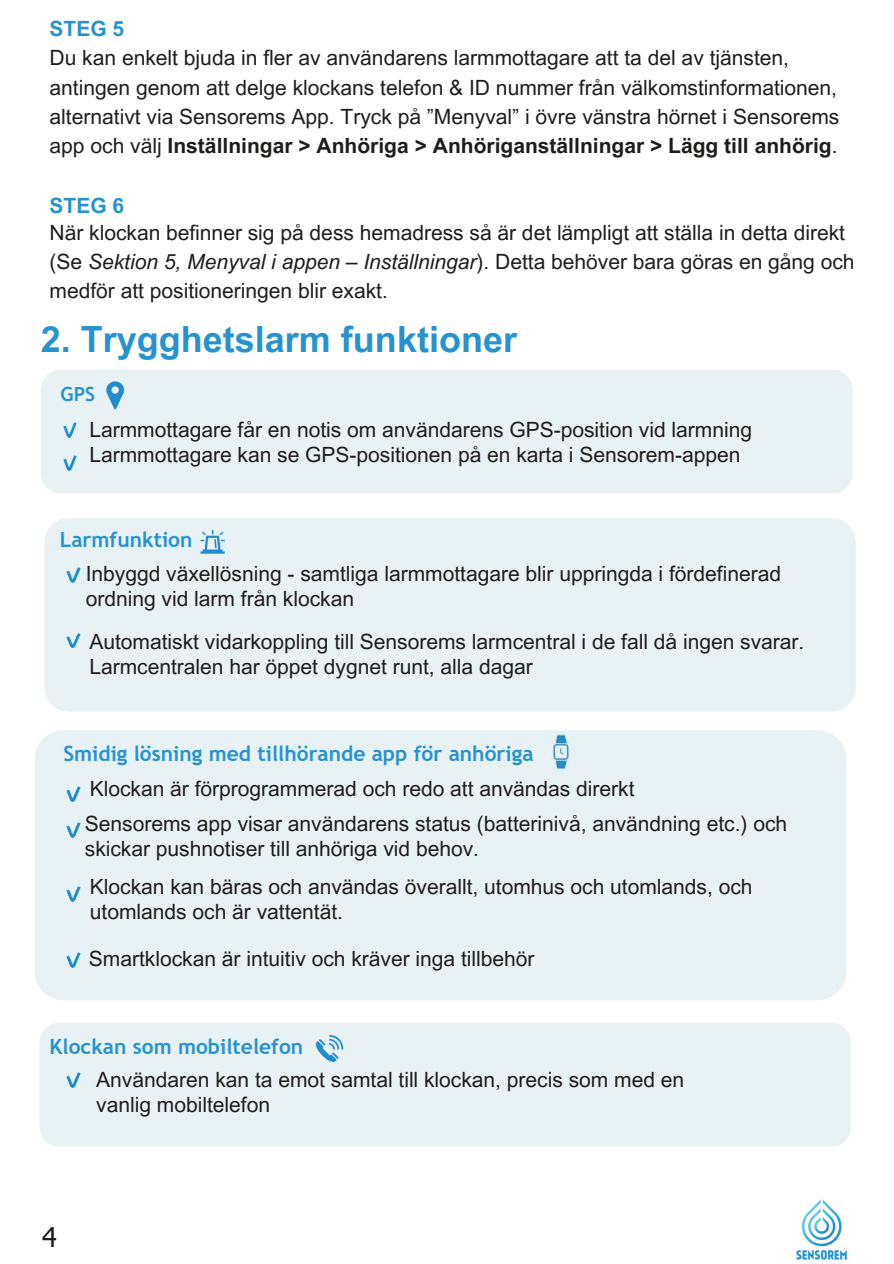
<style>
.page{position:relative;width:894px;height:1264px;background:#fff}
.page>*{position:absolute;margin:0;border:0;box-sizing:border-box;transform-origin:0 0}
.t1{font:700 36px "Arial MT Pro";color:#2693d0}
.t2{font:27px "Tahoma";color:#211c1c}
.t3{font:21px/29.2px "Arial MT Pro";color:#211c1c}
.t4{font:700 21px "Trebuchet MS";color:#2693d0}
.t5{font:700 21px "Arial MT Pro";color:#2693d0}
.t6{font:700 19.5px "Trebuchet MS";color:#2693d0}
.s1{font-weight:700}
.s2{font-style:italic}
</style>
<div class="page">
<div style="left:35px;top:730px;width:811px;height:270px;background:#e8f2f5"></div>
<img style="left:67px;top:785px;width:13px;height:16px">
<img style="left:67px;top:821px;width:13px;height:16px">
<img style="left:67px;top:885px;width:13px;height:16px">
<img style="left:67px;top:951px;width:13px;height:16px">
<img style="left:550px;top:733px;width:20px;height:42px">
<div style="left:44px;top:518px;width:811px;height:193px;background:#e8f2f5"></div>
<img style="left:195px;top:525px;width:34px;height:34px">
<img style="left:67px;top:566px;width:13px;height:16px">
<img style="left:67px;top:632px;width:13px;height:16px">
<div style="left:41px;top:370px;width:811px;height:123px;background:#e8f2f5"></div>
<img style="left:93px;top:374px;width:43px;height:43px">
<img style="left:63px;top:455px;width:14px;height:15px">
<img style="left:63px;top:421px;width:14px;height:16px">
<div style="left:39px;top:1023px;width:811px;height:123px;background:#e8f2f5"></div>
<img style="left:311px;top:1030px;width:36px;height:36px">
<img style="left:67px;top:1071px;width:13px;height:16px">
<img style="left:796px;top:1199px;width:50px;height:60px">
<p class="t5" style="left:50px;top:16px;width:76px">STEG 5</p>
<p class="t3" style="left:50px;top:44px;width:791px">Du kan enkelt bjuda in fler av användarens larmmottagare att ta del av tjänsten, antingen genom att delge klockans telefon &amp; ID nummer från välkomstinformationen, alternativt via Sensorems App. Tryck på ”Menyval” i övre vänstra hörnet i Sensorems app och välj <span class="s1">Inställningar &gt; Anhöriga &gt; Anhöriganställningar &gt; Lägg till anhörig</span>.</p>
<p class="t5" style="left:50px;top:193px;width:76px">STEG 6</p>
<p class="t3" style="left:50px;top:219px;width:806px">När klockan befinner sig på dess hemadress så är det lämpligt att ställa in detta direkt (Se <span class="s2">Sektion 5, Menyval i appen – Inställningar</span>). Detta behöver bara göras en gång och medför att positioneringen blir exakt.</p>
<h1 class="t1" style="left:41px;top:318px;width:477px">2. Trygghetslarm funktioner</h1>
<p class="t6" style="left:61px;top:381px;width:36px">GPS</p>
<p class="t3" style="left:89px;top:418px;width:664px;line-height:24.8px">Larmmottagare får en notis om användarens GPS-position vid larmning<br>Larmmottagare kan se GPS-positionen på en karta i Sensorem-appen</p>
<p class="t4" style="left:60px;top:526px;width:134px">Larmfunktion</p>
<p class="t3" style="left:86px;top:563px;width:696px;line-height:24.8px">Inbyggd växellösning - samtliga larmmottagare blir uppringda i fördefinerad ordning vid larm från klockan</p>
<p class="t3" style="left:89px;top:630px;width:716px;line-height:24.8px">Automatiskt vidarkoppling till Sensorems larmcentral i de fall då ingen svarar.<br>Larmcentralen har öppet dygnet runt, alla dagar</p>
<p class="t4" style="left:63px;top:740px;width:471px">Smidig lösning med tillhörande app för anhöriga</p>
<p class="t3" style="left:85px;top:772px;width:703px;line-height:35px">Klockan är förprogrammerad och redo att användas direrkt<br>Sensorems app visar användarens status (batterinivå, användning etc.) och</p>
<p class="t3" style="left:85px;top:830px;width:669px;line-height:38.4px">skickar pushnotiser till anhöriga vid behov.<br>Klockan kan bäras och användas överallt, utomhus och utomlands, och</p>
<p class="t3" style="left:90px;top:897px;width:254px">utomlands och är vattentät.</p>
<p class="t3" style="left:89px;top:944px;width:447px">Smartklockan är intuitiv och kräver inga tillbehör</p>
<p class="t4" style="left:50px;top:1033px;width:255px">Klockan som mobiltelefon</p>
<p class="t3" style="left:96px;top:1068px;width:589px;line-height:24.8px">Användaren kan ta emot samtal till klockan, precis som med en vanlig mobiltelefon</p>
<p class="t2" style="left:42px;top:1218px;width:16px">4</p>
</div>
